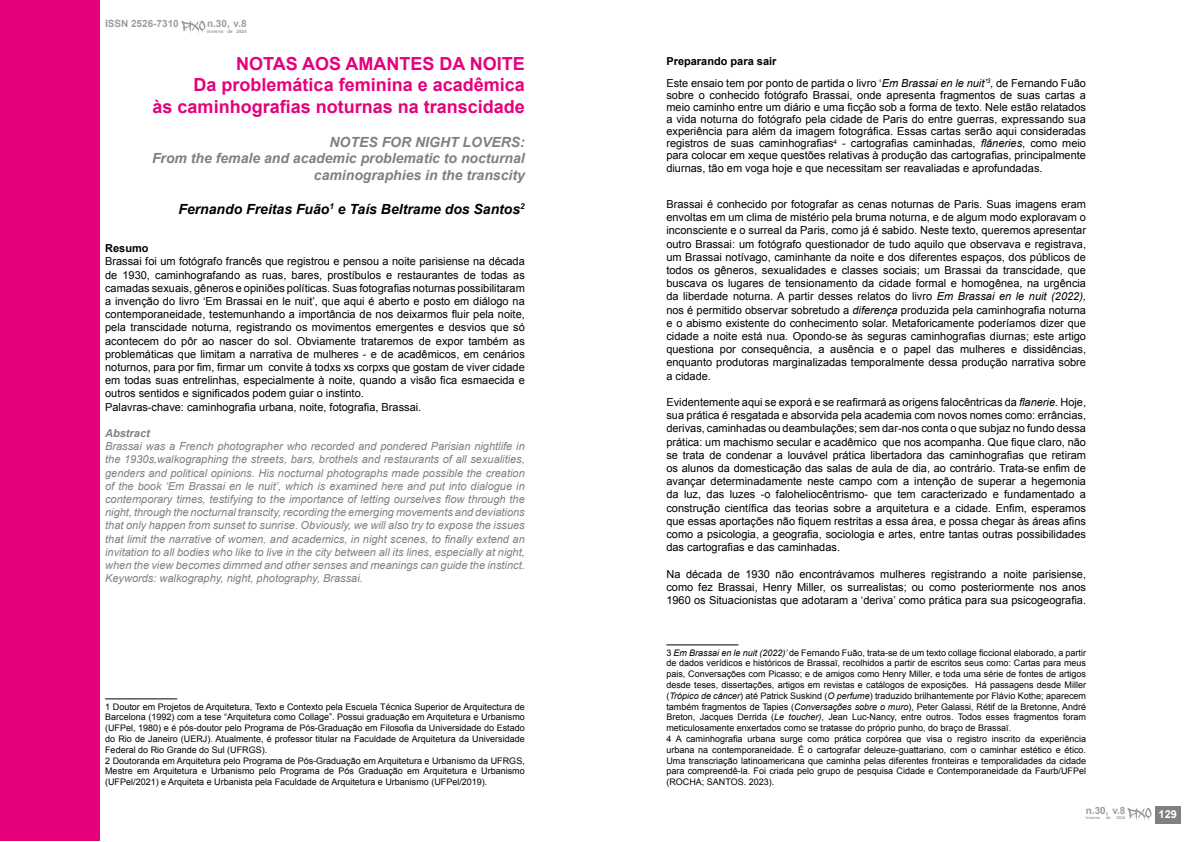
<style>
.page{position:relative;width:1191px;height:842px;background:#fff}
.page>*{position:absolute;margin:0;border:0;box-sizing:border-box;transform-origin:0 0}
.t1{font:700 18px/21.6px "Arial";color:#e6007d;text-align:right}
.t2{font:italic 700 14px/16.8px "Arial";color:#818080;text-align:right}
.t3{font:italic 700 14px "Arial";color:#000}
.t4{font:11px/13.2px "Arial";color:#000;text-align:justify}
.t5{font:italic 11px/13.2px "Arial";color:#818080;text-align:justify}
.t6{font:italic 700 11px "Arial";color:#808080}
.t7{font:700 11px "Arial";color:#000}
.t8{font:700 11px "Arial";color:#fff}
.t9{font:700 10px "Arial";color:#9d9d9c}
.t10{font:9px/10.8px "Arial";color:#000}
.t11{font:700 4.6px "Arial";color:#9d9d9c}
.t12{font:700 4px "Arial";color:#9d9d9c}
.s1{font-weight:700}
.s2{font-style:italic}
</style>
<div class="page">
<hr style="left:666px;top:644px;width:72px;height:1px;background:#000">
<div style="left:0;top:0;width:99px;height:841px;background:#e6007d"></div>
<hr style="left:105px;top:698px;width:72px;height:1px;background:#000">
<div style="left:1155px;top:806px;width:25px;height:17px;background:#808080"></div>
<svg style="left:1127px;top:808px;width:24px;height:13px"></svg>
<svg style="left:181px;top:21px;width:24px;height:13px"></svg>
<p class="t9" style="left:105px;top:17px;width:75px">ISSN 2526-7310</p>
<p class="t9" style="left:207px;top:17px;width:41px">n.30, v.8</p>
<p class="t11" style="left:207px;top:28px;width:41px">inverno de 2024</p>
<h1 class="t1" style="left:153px;top:53px;width:374px">NOTAS AOS AMANTES DA NOITE<br>Da problemática feminina e acadêmica<br>às caminhografias noturnas na transcidade</h1>
<p class="t2" style="left:152px;top:134px;width:374px">NOTES FOR NIGHT LOVERS:<br>From the female and academic problematic to nocturnal caminographies in the transcity</p>
<p class="t3" style="left:178px;top:200px;width:348px">Fernando Freitas Fuão<sup>1</sup> e Taís Beltrame dos Santos<sup>2</sup></p>
<p class="t7" style="left:105px;top:241px;width:45px">Resumo</p>
<p class="t4" style="left:105px;top:255px;width:421px;text-align:left">Brassai foi um fotógrafo francês que registrou e pensou a noite parisiense na década de 1930, caminhografando as ruas, bares, prostíbulos e restaurantes de todas as camadas sexuais, gêneros e opiniões políticas. Suas fotografias noturnas possibilitaram a invenção do livro ‘Em Brassai en le nuit’, que aqui é aberto e posto em diálogo na contemporaneidade, testemunhando a importância de nos deixarmos fluir pela noite, pela transcidade noturna, registrando os movimentos emergentes e desvios que só acontecem do pôr ao nascer do sol. Obviamente trataremos de expor também as problemáticas que limitam a narrativa de mulheres - e de acadêmicos, em cenários noturnos, para por fim, firmar um convite à todxs xs corpxs que gostam de viver cidade em todas suas entrelinhas, especialmente à noite, quando a visão fica esmaecida e outros sentidos e significados podem guiar o instinto.<br>Palavras-chave: caminhografia urbana, noite, fotografia, Brassai.</p>
<p class="t6" style="left:105px;top:426px;width:46px">Abstract</p>
<p class="t5" style="left:105px;top:440px;width:421px">Brassai was a French photographer who recorded and pondered Parisian nightlife in the 1930s,walkographing the streets, bars, brothels and restaurants of all sexualities, genders and political opinions. His nocturnal photographs made possible the creation of the book ‘Em Brassai en le nuit’, which is examined here and put into dialogue in contemporary times, testifying to the importance of letting ourselves flow through the night, through the nocturnal transcity, recording the emerging movements and deviations that only happen from sunset to sunrise. Obviously, we will also try to expose the issues that limit the narrative of women, and academics, in night scenes, to finally extend an invitation to all bodies who like to live in the city between all its lines, especially at night, when the view becomes dimmed and other senses and meanings can guide the instinct.<br>Keywords: walkography, night, photography, Brassai.</p>
<p class="t10" style="left:105px;top:701px;width:421px">1 Doutor em Projetos de Arquitetura, Texto e Contexto pela Escuela Técnica Superior de Arquitectura de Barcelona (1992) com a tese “Arquitetura como Collage”. Possui graduação em Arquitetura e Urbanismo (UFPel, 1980) e é pós-doutor pelo Programa de Pós-Graduação em Filosofia da Universidade do Estado do Rio de Janeiro (UERJ). Atualmente, é professor titular na Faculdade de Arquitetura da Universidade Federal do Rio Grande do Sul (UFRGS).<br>2 Doutoranda em Arquitetura pelo Programa de Pós-Graduação em Arquitetura e Urbanismo da UFRGS, Mestre em Arquitetura e Urbanismo pelo Programa de Pós Graduação em Arquitetura e Urbanismo (UFPel/2021) e Arquiteta e Urbanista pela Faculdade de Arquitetura e Urbanismo (UFPel/2019).</p>
<p class="t4" style="left:666px;top:50px;width:421px;line-height:22.1px"><span class="s1">Preparando para sair<br></span>Este ensaio tem por ponto de partida o livro ‘<span class="s2">Em Brassai en le nuit’</span><sup>3</sup><span class="s2">,</span> de Fernando Fuão</p>
<p class="t4" style="left:666px;top:89px;width:421px;line-height:12.1px">sobre o conhecido fotógrafo Brassai, onde apresenta fragmentos de suas cartas a meio caminho entre um diário e uma ficção sob a forma de texto. Nele estão relatados a vida noturna do fotógrafo pela cidade de Paris do entre guerras, expressando sua experiência para além da imagem fotográfica. Essas cartas serão aqui consideradas registros de suas caminhografias<sup>4</sup> - cartografias caminhadas, <span class="s2">flâneries</span>, como meio para colocar em xeque questões relativas à produção das cartografias, principalmente diurnas, tão em voga hoje e que necessitam ser reavaliadas e aprofundadas.</p>
<p class="t4" style="left:666px;top:198px;width:421px">Brassai é conhecido por fotografar as cenas noturnas de Paris. Suas imagens eram envoltas em um clima de mistério pela bruma noturna, e de algum modo exploravam o inconsciente e o surreal da Paris, como já é sabido. Neste texto, queremos apresentar outro Brassai: um fotógrafo questionador de tudo aquilo que observava e registrava, um Brassai notívago, caminhante da noite e dos diferentes espaços, dos públicos de todos os gêneros, sexualidades e classes sociais; um Brassai da transcidade, que buscava os lugares de tensionamento da cidade formal e homogênea, na urgência da liberdade noturna. A partir desses relatos do livro <span class="s2">Em Brassai en le nuit (2022), </span>nos é permitido observar sobretudo a <span class="s2">diferença</span> produzida pela caminhografia noturna e o abismo existente do conhecimento solar. Metaforicamente poderíamos dizer que cidade a noite está nua. Opondo-se às seguras caminhografias diurnas; este artigo questiona por consequência, a ausência e o papel das mulheres e dissidências, enquanto produtoras marginalizadas temporalmente dessa produção narrativa sobre a cidade.</p>
<p class="t4" style="left:666px;top:396px;width:421px">Evidentemente aqui se exporá e se reafirmará as origens falocêntricas da <span class="s2">flanerie</span>. Hoje, sua prática é resgatada e absorvida pela academia com novos nomes como: errâncias, derivas, caminhadas ou deambulações; sem dar-nos conta o que subjaz no fundo dessa prática: um machismo secular e acadêmico que nos acompanha. Que fique claro, não se trata de condenar a louvável prática libertadora das caminhografias que retiram os alunos da domesticação das salas de aula de dia, ao contrário. Trata-se enfim de avançar determinadamente neste campo com a intenção de superar a hegemonia da luz, das luzes -o faloheliocêntrismo- que tem caracterizado e fundamentado a construção científica das teorias sobre a arquitetura e a cidade. Enfim, esperamos que essas aportações não fiquem restritas a essa área, e possa chegar às áreas afins como a psicologia, a geografia, sociologia e artes, entre tantas outras possibilidades das cartografias e das caminhadas.</p>
<p class="t4" style="left:666px;top:567px;width:421px">Na década de 1930 não encontrávamos mulheres registrando a noite parisiense, como fez Brassai, Henry Miller, os surrealistas; ou como posteriormente nos anos 1960 os Situacionistas que adotaram a ‘deriva’ como prática para sua psicogeografia.</p>
<p class="t10" style="left:666px;top:647px;width:421px">3 <span class="s2">Em Brassai en le nuit (2022)’</span> de Fernando Fuão, trata-se de um texto collage ficcional elaborado, a partir de dados verídicos e históricos de Brassaï, recolhidos a partir de escritos seus como: Cartas para meus pais, Conversações com Picasso; e de amigos como Henry Miller, e toda uma série de fontes de artigos desde teses, dissertações, artigos em revistas e catálogos de exposições. Há passagens desde Miller (<span class="s2">Trópico de câncer</span>) até Patrick Suskind (<span class="s2">O perfume</span>) traduzido brilhantemente por Flávio Kothe; aparecem também fragmentos de Tapies (<span class="s2">Conversações sobre o muro</span>), Peter Galassi, Rétif de la Bretonne, André Breton, Jacques Derrida (<span class="s2">Le toucher)</span>, Jean Luc-Nancy, entre outros. Todos esses fragmentos foram meticulosamente enxertados como se tratasse do próprio punho, do braço de Brassaï.<br>4 A caminhografia urbana surge como prática corpórea que visa o registro inscrito da experiência urbana na contemporaneidade. É o cartografar deleuze-guattariano, com o caminhar estético e ético.<br>Uma transcriação latinoamericana que caminha pelas diferentes fronteiras e temporalidades da cidade para compreendê-la. Foi criada pelo grupo de pesquisa Cidade e Contemporaneidade da Faurb/UFPel (ROCHA; SANTOS. 2023).</p>
<p class="t9" style="left:1085px;top:804px;width:41px">n.30, v.8</p>
<p class="t12" style="left:1085px;top:815px;width:16px">inverno</p>
<p class="t12" style="left:1106px;top:815px;width:6px">de</p>
<p class="t12" style="left:1116px;top:815px;width:10px">2024</p>
<p class="t8" style="left:1158px;top:807px;width:20px">129</p>
</div>
